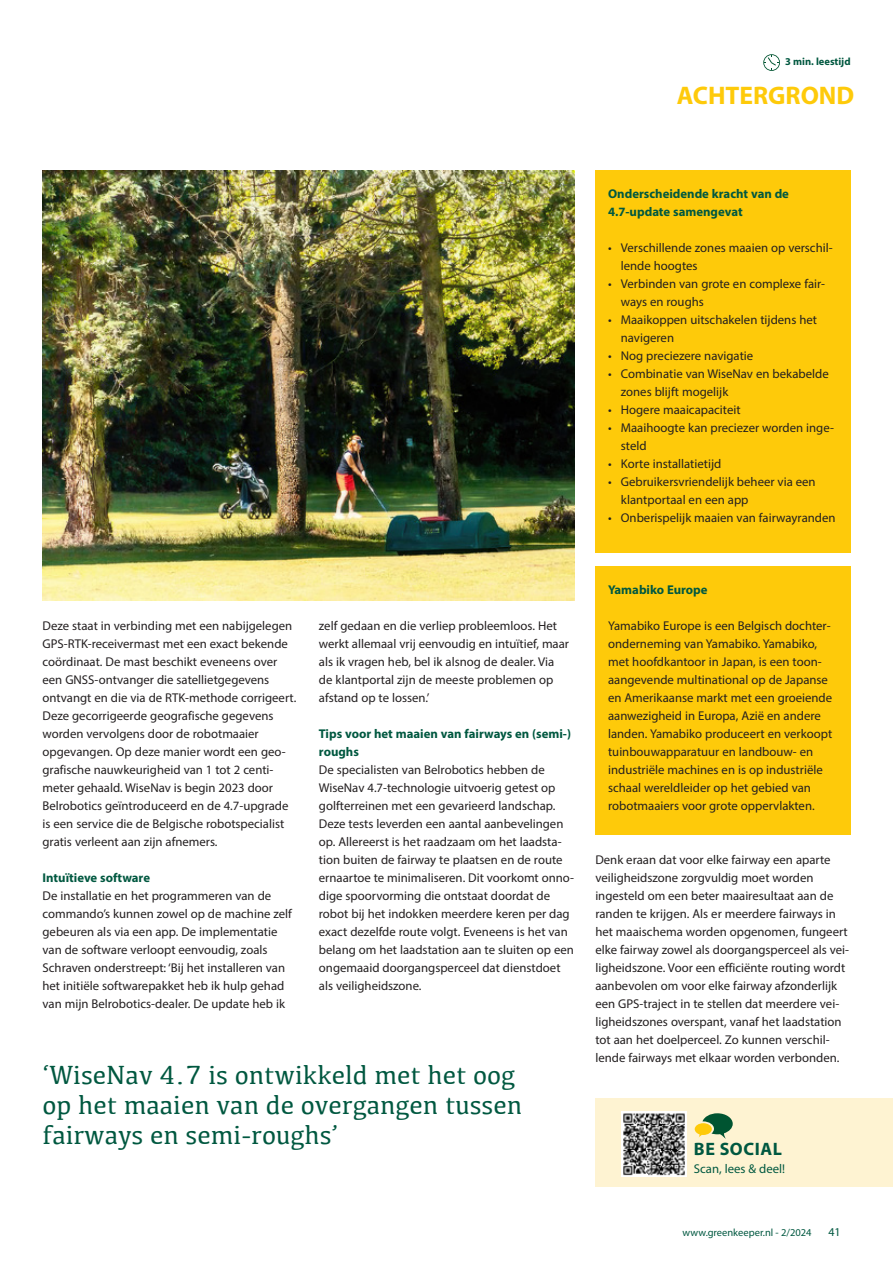
<style>
.page{position:relative;width:893px;height:1263px;background:#fff}
.page>*{position:absolute;margin:0;border:0;box-sizing:border-box;transform-origin:0 0}
.t1{font:27px/30px "Kefa";color:#005840}
.t2{font:700 25.5px "Myriad Pro";color:#feca0a}
.t3{font:700 18px "Myriad Pro";letter-spacing:.03em;color:#005840}
.t4{font:12.75px/18px "Myriad Pro";color:#231f20}
.t5{font:700 12.75px/18px "Myriad Pro";color:#005840}
.t6{font:12.75px "Myriad Pro";color:#005840}
.t7{font:12px "Myriad Pro";color:#005840}
.t8{font:10.5px "Myriad Pro";color:#005840}
.t9{font:700 10.5px "Myriad Pro";color:#005840}
</style>
<div class="page">
<div style="left:595px;top:170px;width:255px;height:383px;background:#feca0a"></div>
<div style="left:595px;top:566px;width:255px;height:269px;background:#feca0a"></div>
<img style="left:43px;top:170px;width:531px;height:430px">
<svg style="left:763px;top:54px;width:17px;height:17px"></svg>
<div style="left:596px;top:1098px;width:297px;height:88px;background:#fef3d2"></div>
<img style="left:621px;top:1111px;width:66px;height:66px">
<svg style="left:695px;top:1113px;width:38px;height:26px"></svg>
<p class="t9" style="left:785px;top:55px;width:67px">3 min. leestijd</p>
<h2 class="t2" style="left:677px;top:79px;width:179px">ACHTERGROND</h2>
<p class="t5" style="left:608px;top:184px;width:182px">Onderscheidende kracht van de<br>4.7-update samengevat</p>
<p class="t4" style="left:621px;top:239px;width:213px;text-indent:-13px">• Verschillende zones maaien op verschil&shy;lende hoogtes</p>
<p class="t4" style="left:621px;top:275px;width:206px;text-indent:-13px">• Verbinden van grote en complexe fair&shy;ways en roughs</p>
<p class="t4" style="left:621px;top:311px;width:198px;text-indent:-13px">• Maaikoppen uitschakelen tijdens het navigeren</p>
<p class="t4" style="left:608px;top:347px;width:147px">• Nog preciezere navigatie</p>
<p class="t4" style="left:621px;top:365px;width:209px;text-indent:-13px">• Combinatie van WiseNav en bekabelde zones blijft mogelijk</p>
<p class="t4" style="left:608px;top:401px;width:134px">• Hogere maaicapaciteit</p>
<p class="t4" style="left:621px;top:419px;width:215px;text-indent:-13px">• Maaihoogte kan preciezer worden inge&shy;steld</p>
<p class="t4" style="left:608px;top:455px;width:115px">• Korte installatietijd</p>
<p class="t4" style="left:621px;top:473px;width:196px;text-indent:-13px">• Gebruikersvriendelijk beheer via een klantportaal en een app</p>
<p class="t4" style="left:608px;top:509px;width:229px">• Onberispelijk maaien van fairwayranden</p>
<p class="t4" style="left:43px;top:617px;width:255px">Deze staat in verbinding met een nabijgelegen GPS-RTK-receivermast met een exact bekende coördinaat. De mast beschikt eveneens over een GNSS-ontvanger die satellietgegevens ontvangt en die via de RTK-methode corrigeert.<br>Deze gecorrigeerde geografische gegevens worden vervolgens door de robotmaaier opgevangen. Op deze manier wordt een geo&shy;grafische nauwkeurigheid van 1 tot 2 centi&shy;meter gehaald. WiseNav is begin 2023 door Belrobotics geïntroduceerd en de 4.7-upgrade is een service die de Belgische robotspecialist gratis verleent aan zijn afnemers.</p>
<p class="t5" style="left:43px;top:868px;width:109px">Intuïtieve software</p>
<p class="t4" style="left:43px;top:887px;width:251px">De installatie en het programmeren van de commando’s kunnen zowel op de machine zelf gebeuren als via een app. De implementatie van de software verloopt eenvoudig, zoals Schraven onderstreept: ‘Bij het installeren van het initiële softwarepakket heb ik hulp gehad van mijn Belrobotics-dealer. De update heb ik</p>
<p class="t4" style="left:319px;top:617px;width:252px">zelf gedaan en die verliep probleemloos. Het werkt allemaal vrij eenvoudig en intuïtief, maar als ik vragen heb, bel ik alsnog de dealer. Via de klantportal zijn de meeste problemen op afstand op te lossen.’</p>
<p class="t5" style="left:319px;top:724px;width:254px">Tips voor het maaien van fairways en (semi-) roughs</p>
<p class="t4" style="left:319px;top:761px;width:257px">De specialisten van Belrobotics hebben de WiseNav 4.7-technologie uitvoerig getest op golfterreinen met een gevarieerd landschap.<br>Deze tests leverden een aantal aanbevelingen op. Allereerst is het raadzaam om het laadsta&shy;tion buiten de fairway te plaatsen en de route ernaartoe te minimaliseren. Dit voorkomt onno&shy;dige spoorvorming die ontstaat doordat de robot bij het indokken meerdere keren per dag exact dezelfde route volgt. Eveneens is het van belang om het laadstation aan te sluiten op een ongemaaid doorgangsperceel dat dienstdoet als veiligheidszone.</p>
<h1 class="t1" style="left:43px;top:1058px;width:481px">‘WiseNav 4.7 is ontwikkeld met het oog op het maaien van de overgangen tussen fairways en semi-roughs’</h1>
<p class="t5" style="left:608px;top:580px;width:101px">Yamabiko Europe</p>
<p class="t4" style="left:608px;top:617px;width:226px">Yamabiko Europe is een Belgisch dochter&shy;onderneming van Yamabiko. Yamabiko, met hoofdkantoor in Japan, is een toon&shy;aangevende multinational op de Japanse en Amerikaanse markt met een groeiende aanwezigheid in Europa, Azië en andere landen. Yamabiko produceert en verkoopt tuinbouwapparatuur en landbouw- en industriële machines en is op industriële schaal wereldleider op het gebied van robotmaaiers voor grote oppervlakten.</p>
<p class="t4" style="left:595px;top:851px;width:255px">Denk eraan dat voor elke fairway een aparte veiligheidszone zorgvuldig moet worden ingesteld om een beter maairesultaat aan de randen te krijgen. Als er meerdere fairways in het maaischema worden opgenomen, fungeert elke fairway zowel als doorgangsperceel als vei&shy;ligheidszone. Voor een efficiënte routing wordt aanbevolen om voor elke fairway afzonderlijk een GPS-traject in te stellen dat meerdere vei&shy;ligheidszones overspant, vanaf het laadstation tot aan het doelperceel. Zo kunnen verschil&shy;lende fairways met elkaar worden verbonden.</p>
<h3 class="t3" style="left:694px;top:1137px;width:89px">BE SOCIAL</h3>
<p class="t6" style="left:694px;top:1161px;width:93px">Scan, lees &amp; deel!</p>
<p class="t8" style="left:683px;top:1226px;width:130px">www.greenkeeper.nl - 2/2024</p>
<p class="t7" style="left:828px;top:1224px;width:14px">41</p>
</div>
